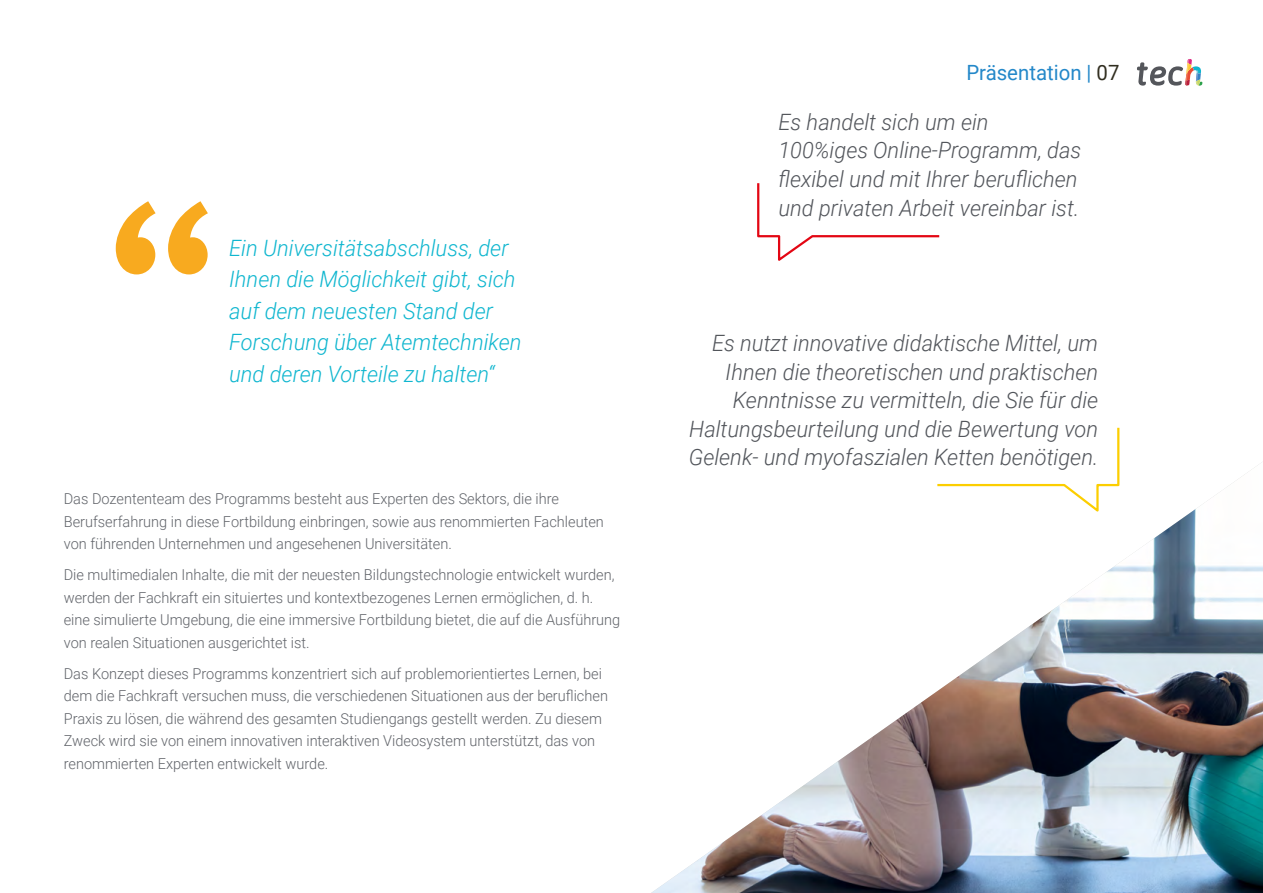
<style>
.page{position:relative;width:1263px;height:893px;background:#fff}
.page>*{position:absolute;margin:0;border:0;box-sizing:border-box;transform-origin:0 0}
.t1{font:italic 300 22.5px/28.5px "Roboto";color:#52555b;text-align:right}
.t2{font:italic 300 22.5px/31.5px "Roboto";color:#0fb6cf}
.t3{font:21px "Roboto";color:#2488c9}
.t4{font:300 15px/22.5px "Roboto";color:#61646a}
.s1{color:#312e20}
</style>
<div class="page">
<img style="left:651px;top:462px;width:612px;height:431px">
<svg style="left:935px;top:427px;width:185px;height:88px"></svg>
<svg style="left:757px;top:183px;width:183px;height:78px"></svg>
<svg style="left:116px;top:201px;width:92px;height:73px"></svg>
<svg style="left:1137px;top:59px;width:65px;height:27px"></svg>
<h1 class="t2" style="left:229px;top:231px;width:294px">Ein Universitätsabschluss, der<br>Ihnen die Möglichkeit gibt, sich auf dem neuesten Stand der<br>Forschung über Atemtechniken und deren Vorteile zu halten“</h1>
<p class="t4" style="left:64px;top:487px;width:542px">Das Dozententeam des Programms besteht aus Experten des Sektors, die ihre<br>Berufserfahrung in diese Fortbildung einbringen, sowie aus renommierten Fachleuten von führenden Unternehmen und angesehenen Universitäten.</p>
<p class="t4" style="left:64px;top:563px;width:558px">Die multimedialen Inhalte, die mit der neuesten Bildungstechnologie entwickelt wurden, werden der Fachkraft ein situiertes und kontextbezogenes Lernen ermöglichen, d. h. eine simulierte Umgebung, die eine immersive Fortbildung bietet, die auf die Ausführung von realen Situationen ausgerichtet ist.</p>
<p class="t4" style="left:64px;top:662px;width:546px">Das Konzept dieses Programms konzentriert sich auf problemorientiertes Lernen, bei dem die Fachkraft versuchen muss, die verschiedenen Situationen aus der beruflichen Praxis zu lösen, die während des gesamten Studiengangs gestellt werden. Zu diesem Zweck wird sie von einem innovativen interaktiven Videosystem unterstützt, das von renommierten Experten entwickelt wurde.</p>
<h2 class="t3" style="left:966px;top:57px;width:155px">Präsentation | <span class="s1">07</span></h2>
<h1 class="t1" style="left:778px;top:107px;width:304px;text-align:left">Es handelt sich um ein<br>100%iges Online-Programm, das flexibel und mit Ihrer beruflichen und privaten Arbeit vereinbar ist.</h1>
<h1 class="t1" style="left:689px;top:328px;width:411px">Es nutzt innovative didaktische Mittel, um Ihnen die theoretischen und praktischen Kenntnisse zu vermitteln, die Sie für die Haltungsbeurteilung und die Bewertung von Gelenk- und myofaszialen Ketten benötigen.</h1>
</div>
